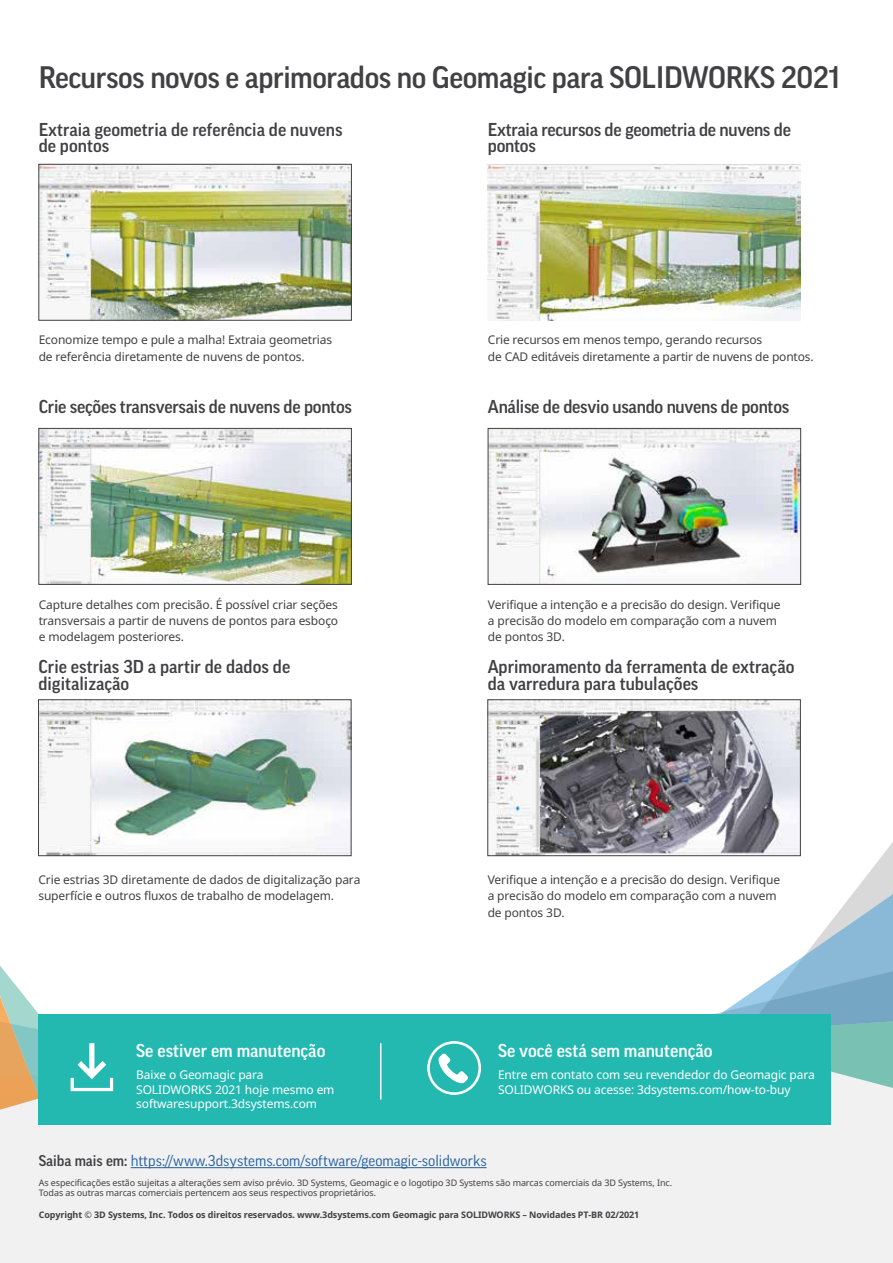
<style>
.page{position:relative;width:893px;height:1263px;background:#fff}
.page>*{position:absolute;margin:0;border:0;box-sizing:border-box;transform-origin:0 0}
.t1{font:500 30px "Good Pro";letter-spacing:-.015em;color:#414042}
.t2{font:500 18px/16.5px "Good Pro";color:#414042}
.t3{font:500 18px "Good Pro";color:#fff}
.t4{font:15px "Good Pro";color:#215e9e}
.t5{font:12px/16.5px "Noto Sans";letter-spacing:-.01em;color:#414042}
.t6{font:12px/14.4px "Noto Sans";letter-spacing:-.01em;color:#fff}
.t7{font:9px/10.8px "Noto Sans";letter-spacing:-.01em;color:#414042}
.t8{font:700 9px "Noto Sans";letter-spacing:-.01em;color:#414042}
.s1{font-weight:500;color:#414042}
</style>
<div class="page">
<div style="left:0;top:1092px;width:893px;height:171px;background:#f1f1f2"></div>
<svg style="left:604px;top:822px;width:289px;height:270px"></svg>
<hr style="left:131px;top:1167px;width:356px;height:1px;background:#215e9e">
<div style="left:39px;top:1014px;width:792px;height:110px;background:#23b9b1"></div>
<svg style="left:427px;top:1041px;width:54px;height:54px"></svg>
<svg style="left:0;top:966px;width:114px;height:154px"></svg>
<hr style="left:380px;top:1043px;width:1px;height:56px;background:#fff">
<img style="left:41px;top:430px;width:308px;height:152px">
<div style="left:39px;top:428px;width:312px;height:156px;border:1px solid #414042"></div>
<img style="left:490px;top:430px;width:309px;height:152px">
<div style="left:488px;top:428px;width:313px;height:156px;border:1px solid #414042"></div>
<img style="left:488px;top:164px;width:312px;height:156px">
<img style="left:41px;top:166px;width:308px;height:152px">
<div style="left:39px;top:164px;width:312px;height:156px;border:1px solid #414042"></div>
<img style="left:40px;top:702px;width:309px;height:152px">
<div style="left:38px;top:700px;width:313px;height:156px;border:1px solid #414042"></div>
<img style="left:490px;top:702px;width:308px;height:152px">
<div style="left:488px;top:700px;width:312px;height:156px;border:1px solid #414042"></div>
<h1 class="t1" style="left:39px;top:61px;width:803px">Recursos novos e aprimorados no Geomagic para SOLIDWORKS 2021</h1>
<h2 class="t2" style="left:39px;top:121px;width:305px">Extraia geometria de referência de nuvens de pontos</h2>
<h2 class="t2" style="left:488px;top:121px;width:304px">Extraia recursos de geometria de nuvens de pontos</h2>
<p class="t5" style="left:39px;top:331px;width:295px">Economize tempo e pule a malha! Extraia geometrias de referência diretamente de nuvens de pontos.</p>
<p class="t5" style="left:488px;top:331px;width:327px">Crie recursos em menos tempo, gerando recursos<br>de CAD editáveis diretamente a partir de nuvens de pontos.</p>
<h2 class="t2" style="left:39px;top:398px;width:315px">Crie seções transversais de nuvens de pontos</h2>
<h2 class="t2" style="left:488px;top:398px;width:303px">Análise de desvio usando nuvens de pontos</h2>
<p class="t5" style="left:39px;top:597px;width:301px;line-height:15.8px;text-align:justify">Capture detalhes com precisão. É possível criar seções transversais a partir de nuvens de pontos para esboço e modelagem posteriores.</p>
<p class="t5" style="left:488px;top:597px;width:294px;line-height:15.8px">Verifique a intenção e a precisão do design. Verifique a precisão do modelo em comparação com a nuvem de pontos 3D.</p>
<h2 class="t2" style="left:38px;top:658px;width:253px">Crie estrias 3D a partir de dados de digitalização</h2>
<h2 class="t2" style="left:488px;top:658px;width:308px">Aprimoramento da ferramenta de extração da varredura para tubulações</h2>
<p class="t5" style="left:38px;top:871px;width:323px">Crie estrias 3D diretamente de dados de digitalização para superfície e outros fluxos de trabalho de modelagem.</p>
<p class="t5" style="left:488px;top:871px;width:294px">Verifique a intenção e a precisão do design. Verifique a precisão do modelo em comparação com a nuvem de pontos 3D.</p>
<h2 class="t3" style="left:136px;top:1040px;width:191px">Se estiver em manutenção</h2>
<p class="t6" style="left:136px;top:1067px;width:200px">Baixe o Geomagic para<br>SOLIDWORKS 2021 hoje mesmo em softwaresupport.3dsystems.com</p>
<h2 class="t3" style="left:498px;top:1040px;width:216px">Se você está sem manutenção</h2>
<p class="t6" style="left:498px;top:1067px;width:318px">Entre em contato com seu revendedor do Geomagic para<br>SOLIDWORKS ou acesse: 3dsystems.com/how-to-buy</p>
<p class="t4" style="left:39px;top:1152px;width:449px"><span class="s1">Saiba mais em:</span> https://www.3dsystems.com/software/geomagic-solidworks</p>
<p class="t7" style="left:39px;top:1177px;width:635px">As especificações estão sujeitas a alterações sem aviso prévio. 3D Systems, Geomagic e o logotipo 3D Systems são marcas comerciais da 3D Systems, Inc.<br>Todas as outras marcas comerciais pertencem aos seus respectivos proprietários.</p>
<p class="t8" style="left:39px;top:1208px;width:602px">Copyright © 3D Systems, Inc. Todos os direitos reservados. www.3dsystems.com Geomagic para SOLIDWORKS – Novidades PT-BR 02/2021</p>
</div>
